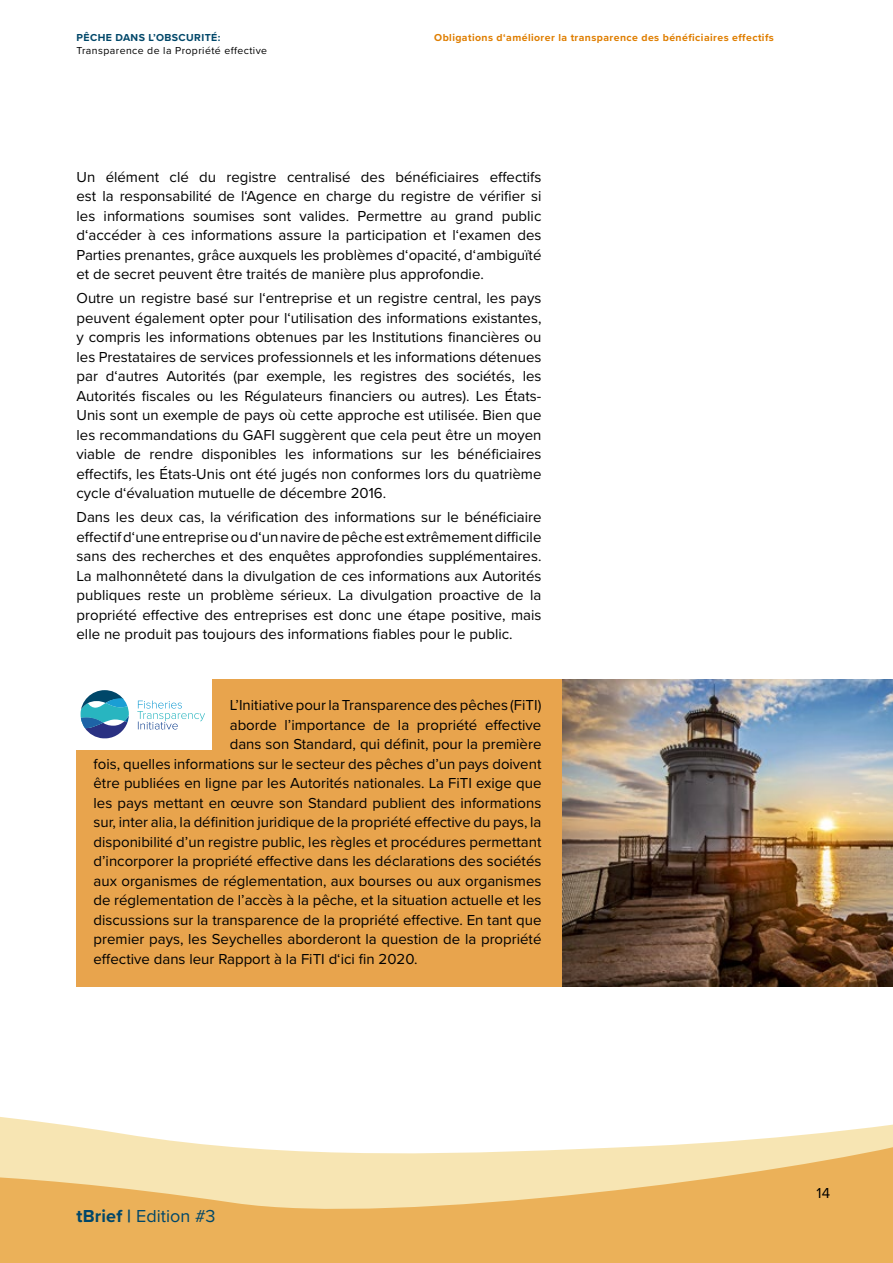
<style>
.page{position:relative;width:893px;height:1263px;background:#fff}
.page>*{position:absolute;margin:0;border:0;box-sizing:border-box;transform-origin:0 0}
.Fliesstext{font:18px "Proxima Nova";color:#004769}
.Fliesstext-2{font:15px/19.5px "Proxima Nova";color:#000;text-align:justify}
.t1{font:700 10.5px "Proxima Nova";letter-spacing:.04em;color:#df7e00}
.t2{font:10.5px "Proxima Nova";letter-spacing:.04em;color:#000}
.t3{font:700 10.5px "Proxima Nova";letter-spacing:.04em;color:#004769}
.s1{font-weight:700}
</style>
<div class="page">
<div style="left:77px;top:679px;width:485px;height:307px;background:#e8a44d"></div>
<svg style="left:0;top:1117px;width:893px;height:146px;fill:#ebb159"></svg>
<div style="left:65px;top:673px;width:147px;height:77px;background:#fff"></div>
<svg style="left:81px;top:690px;width:48px;height:48px"></svg>
<svg style="left:137px;top:701px;width:68px;height:28px"></svg>
<img style="left:562px;top:679px;width:331px;height:307px">
<p class="t3" style="left:77px;top:30px;width:145px">PÊCHE DANS L’OBSCURITÉ:</p>
<p class="t2" style="left:77px;top:43px;width:192px">Transparence de la Propriété effective</p>
<h1 class="t1" style="left:434px;top:30px;width:341px">Obligations d‘améliorer la transparence des bénéficiaires effectifs</h1>
<p class="Fliesstext-2" style="left:77px;top:167px;width:466px">Un élément clé du registre centralisé des bénéficiaires effectifs est la responsabilité de l‘Agence en charge du registre de vérifier si les informations soumises sont valides. Permettre au grand public d‘accéder à ces informations assure la participation et l‘examen des Parties prenantes, grâce auxquels les problèmes d‘opacité, d‘ambiguïté et de secret peuvent être traités de manière plus approfondie.</p>
<p class="Fliesstext-2" style="left:77px;top:288px;width:466px">Outre un registre basé sur l‘entreprise et un registre central, les pays peuvent également opter pour l‘utilisation des informations existantes, y compris les informations obtenues par les Institutions financières ou les Prestataires de services professionnels et les informations détenues par d‘autres Autorités (par exemple, les registres des sociétés, les Autorités fiscales ou les Régulateurs financiers ou autres). Les États-Unis sont un exemple de pays où cette approche est utilisée. Bien que les recommandations du GAFI suggèrent que cela peut être un moyen viable de rendre disponibles les informations sur les bénéficiaires effectifs, les États-Unis ont été jugés non conformes lors du quatrième cycle d‘évaluation mutuelle de décembre 2016.</p>
<p class="Fliesstext-2" style="left:77px;top:507px;width:466px">Dans les deux cas, la vérification des informations sur le bénéficiaire effectif d‘une entreprise ou d‘un navire de pêche est extrêmement difficile sans des recherches et des enquêtes approfondies supplémentaires.<br>La malhonnêteté dans la divulgation de ces informations aux Autorités publiques reste un problème sérieux. La divulgation proactive de la propriété effective des entreprises est donc une étape positive, mais elle ne produit pas toujours des informations fiables pour le public.</p>
<p class="Fliesstext-2" style="left:230px;top:695px;width:313px">L’Initiative pour la Transparence des pêches (FiTI)</p>
<p class="Fliesstext-2" style="left:230px;top:714px;width:313px">aborde l’importance de la propriété effective</p>
<p class="Fliesstext-2" style="left:230px;top:734px;width:313px">dans son Standard, qui définit, pour la première</p>
<p class="Fliesstext-2" style="left:94px;top:753px;width:449px">fois, quelles informations sur le secteur des pêches d’un pays doivent</p>
<p class="Fliesstext-2" style="left:94px;top:773px;width:449px">être publiées en ligne par les Autorités nationales. La FiTI exige que</p>
<p class="Fliesstext-2" style="left:94px;top:792px;width:449px">les pays mettant en œuvre son Standard publient des informations</p>
<p class="Fliesstext-2" style="left:94px;top:812px;width:449px">sur, inter alia, la définition juridique de la propriété effective du pays, la</p>
<p class="Fliesstext-2" style="left:94px;top:831px;width:449px">disponibilité d’un registre public, les règles et procédures permettant</p>
<p class="Fliesstext-2" style="left:94px;top:851px;width:449px">d’incorporer la propriété effective dans les déclarations des sociétés</p>
<p class="Fliesstext-2" style="left:94px;top:870px;width:449px">aux organismes de réglementation, aux bourses ou aux organismes</p>
<p class="Fliesstext-2" style="left:94px;top:890px;width:449px">de réglementation de l’accès à la pêche, et la situation actuelle et les</p>
<p class="Fliesstext-2" style="left:94px;top:909px;width:449px">discussions sur la transparence de la propriété effective. En tant que</p>
<p class="Fliesstext-2" style="left:94px;top:929px;width:449px">premier pays, les Seychelles aborderont la question de la propriété</p>
<p class="Fliesstext-2" style="left:94px;top:948px;width:325px">effective dans leur Rapport à la FiTI d‘ici fin 2020.</p>
<p class="Fliesstext" style="left:77px;top:1202px;width:141px"><span class="s1">tBrief |</span> Edition #3</p>
<p class="Fliesstext-2" style="left:816px;top:1183px;width:15px">14</p>
</div>
